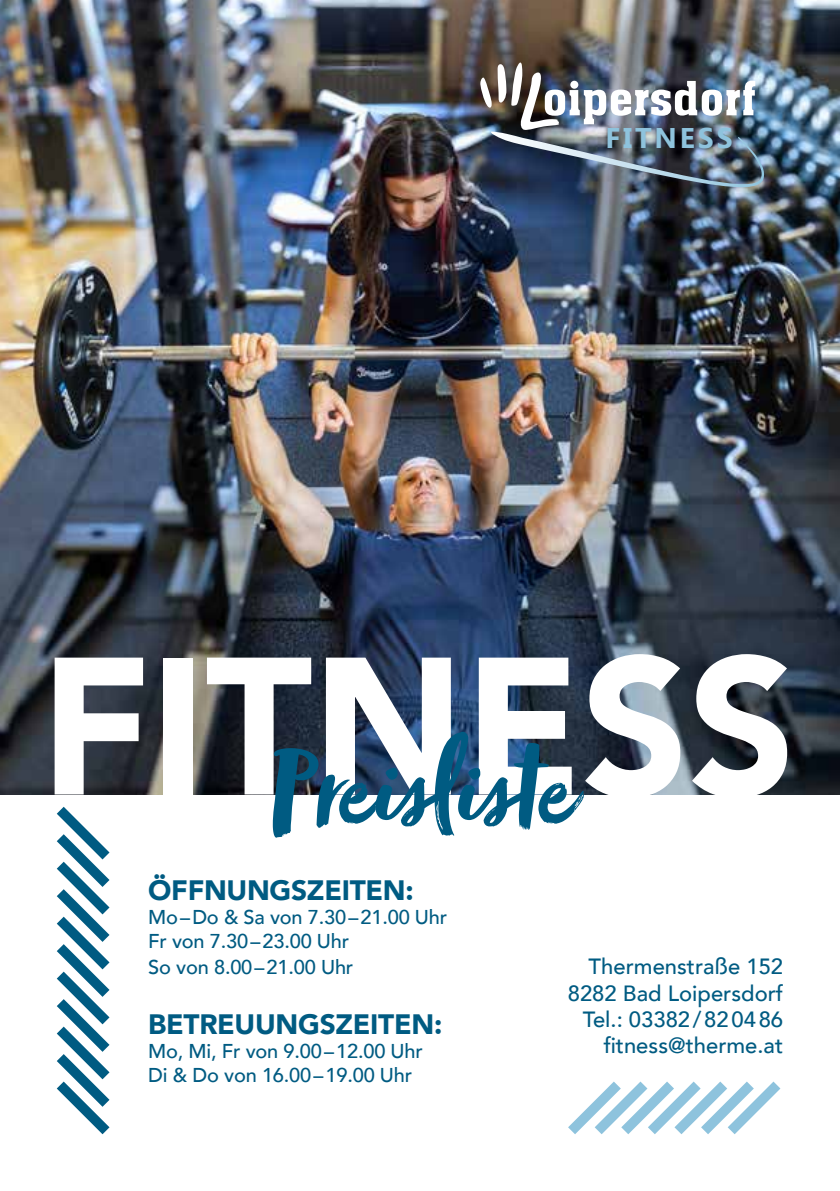
<style>
.page{position:relative;width:840px;height:1191px;background:#fff}
.page>*{position:absolute;margin:0;border:0;box-sizing:border-box;transform-origin:0 0}
.t1{font:900 193.2px "Avenir";color:#fff;scale:.96 1}
.t2{font:120px "Zooja";color:#005b82}
.t3{font:700 28.4px "Ebrima";letter-spacing:.1em;color:#8ec3dd}
.t4{font:900 28px "Avenir";letter-spacing:-.01em;color:#005b82}
.t5{font:500 22px/26.4px "Avenir";color:#005b82;text-align:right}
.t6{font:500 20px/24px "Avenir";letter-spacing:-.01em;color:#005b82}
</style>
<div class="page">
<img style="left:0;top:0;width:839px;height:794px">
<svg style="left:56px;top:806px;width:54px;height:329px"></svg>
<svg style="left:568px;top:1081px;width:213px;height:53px"></svg>
<img style="left:479px;top:62px;width:285px;height:125px">
<h3 class="t3" style="left:605px;top:115px;width:128px">FITNESS</h3>
<h1 class="t1" style="left:40px;top:561px;width:787px">FITNESS</h1>
<h2 class="t2" style="left:269px;top:728px;width:302px">Preisliste</h2>
<h3 class="t4" style="left:148px;top:866px;width:267px">ÖFFNUNGSZEITEN:</h3>
<p class="t6" style="left:148px;top:903px;width:300px">Mo–Do &amp; Sa von 7.30–21.00 Uhr<br>Fr von 7.30–23.00 Uhr</p>
<p class="t6" style="left:148px;top:954px;width:206px">So von 8.00–21.00 Uhr</p>
<h3 class="t4" style="left:148px;top:1000px;width:295px">BETREUUNGSZEITEN:</h3>
<p class="t6" style="left:148px;top:1038px;width:276px">Mo, Mi, Fr von 9.00–12.00 Uhr<br>Di &amp; Do von 16.00–19.00 Uhr</p>
<p class="t5" style="left:567px;top:952px;width:217px">Thermenstraße 152<br>8282 Bad Loipersdorf<br>Tel.: 03382/820486 fitness@therme.at</p>
</div>
